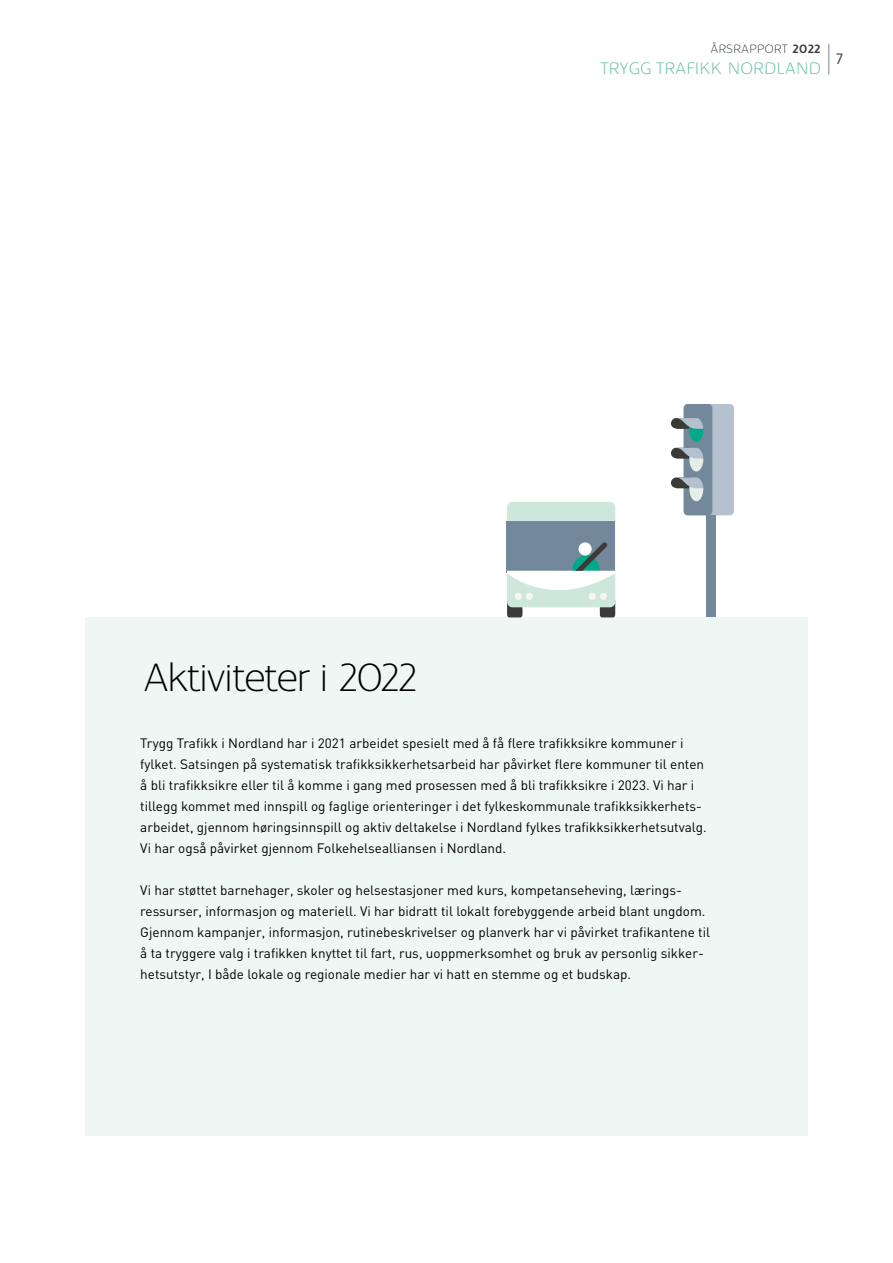
<style>
.page{position:relative;width:893px;height:1263px;background:#fff}
.page>*{position:absolute;margin:0;border:0;box-sizing:border-box;transform-origin:0 0}
.t1{font:300 39px "Oblik";color:#000}
.t2{font:300 16.5px "Oblik";letter-spacing:.05em;color:#59bb9f}
.t3{font:15px "Oblik";color:#373940}
.t4{font:13.5px/21px "DIN";color:#000}
.t5{font:300 12px "Oblik";letter-spacing:.05em;color:#373940}
.s1{font-weight:700}
</style>
<div class="page">
<hr style="left:828px;top:44px;width:1px;height:30px;background:#73889b">
<div style="left:684px;top:404px;width:50px;height:111px;background:#b5c1ce;border-radius:4px"></div>
<div style="left:684px;top:404px;width:28px;height:111px;background:#73889b;border-radius:4px"></div>
<svg style="left:671px;top:418px;width:32px;height:24px"></svg>
<svg style="left:671px;top:448px;width:32px;height:23px"></svg>
<svg style="left:671px;top:477px;width:32px;height:24px"></svg>
<div style="left:706px;top:515px;width:9px;height:142px;background:#73889b"></div>
<div style="left:85px;top:617px;width:723px;height:518px;background:#eff7f4"></div>
<div style="left:507px;top:502px;width:108px;height:105px;background:#cde7dc;border-radius:5px"></div>
<div style="left:507px;top:521px;width:108px;height:51px;background:#73889b"></div>
<svg style="left:507px;top:542px;width:108px;height:75px"></svg>
<p class="t5" style="left:711px;top:42px;width:111px">ÅRSRAPPORT <span class="s1">2022</span></p>
<p class="t2" style="left:600px;top:59px;width:222px">TRYGG TRAFIKK NORDLAND</p>
<p class="t3" style="left:836px;top:50px;width:8px">7</p>
<h1 class="t1" style="left:145px;top:655px;width:273px">Aktiviteter i 2022</h1>
<p class="t4" style="left:140px;top:734px;width:568px">Trygg Trafikk i Nordland har i 2021 arbeidet spesielt med å få flere trafikksikre kommuner i fylket. Satsingen på systematisk trafikksikkerhetsarbeid har påvirket flere kommuner til enten å bli trafikksikre eller til å komme i gang med prosessen med å bli trafikksikre i 2023. Vi har i tillegg kommet med innspill og faglige orienteringer i det fylkeskommunale trafikksikkerhets&shy;arbeidet, gjennom høringsinnspill og aktiv deltakelse i Nordland fylkes trafikksikkerhetsutvalg.<br>Vi har også påvirket gjennom Folkehelsealliansen i Nordland.</p>
<p class="t4" style="left:140px;top:881px;width:571px">Vi har støttet barnehager, skoler og helsestasjoner med kurs, kompetanseheving, lærings&shy;ressurser, informasjon og materiell. Vi har bidratt til lokalt forebyggende arbeid blant ungdom.<br>Gjennom kampanjer, informasjon, rutinebeskrivelser og planverk har vi påvirket trafikantene til å ta tryggere valg i trafikken knyttet til fart, rus, uoppmerksomhet og bruk av personlig sikker&shy;hetsutstyr, I både lokale og regionale medier har vi hatt en stemme og et budskap.</p>
</div>
